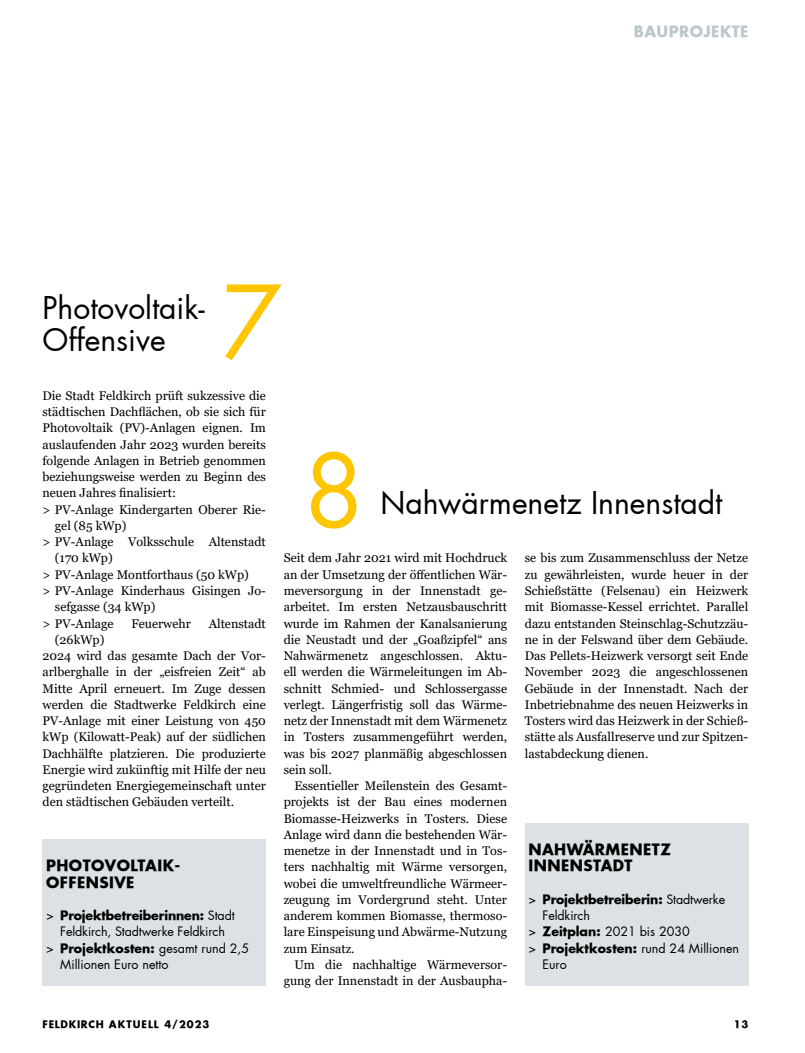
<style>
.page{position:relative;width:805px;height:1053px;background:#fff}
.page>*{position:absolute;margin:0;border:0;box-sizing:border-box;transform-origin:0 0}
.t1{font:98.75px "Futura";color:#ffc600}
.t2{font:30px/32.5px "Futura";color:#000}
.t3{font:700 15px/16.2px "Futura";letter-spacing:.03em;color:#000}
.t4{font:700 15px "Futura";letter-spacing:.03em;color:#bbc7cc}
.t5{font:12.5px/16.2px "Georgia";color:#000;text-align:justify}
.t6{font:12.5px "Futura";color:#000}
.t7{font:700 12.5px "Futura";letter-spacing:-.01em;color:#000}
.t8{font:700 10px "Futura";letter-spacing:.085em;color:#000}
.s1{font-weight:400}
.s2{font-weight:700}
</style>
<div class="page">
<div style="left:524px;top:822px;width:224px;height:163px;background:#dbe1e5"></div>
<div style="left:43px;top:838px;width:223px;height:147px;background:#dbe1e5"></div>
<p class="t4" style="left:633px;top:22px;width:116px">BAUPROJEKTE</p>
<h1 class="t1" style="left:222px;top:259px;width:62px">7</h1>
<h2 class="t2" style="left:43px;top:291px;width:164px">Photovoltaik-<br>Offensive</h2>
<p class="t5" style="left:43px;top:387px;width:225px">Die Stadt Feldkirch prüft sukzessive die</p>
<p class="t5" style="left:43px;top:404px;width:225px">städtischen Dachflächen, ob sie sich für</p>
<p class="t5" style="left:43px;top:420px;width:225px">Photovoltaik (PV)-Anlagen eignen. Im</p>
<p class="t5" style="left:43px;top:436px;width:225px">auslaufenden Jahr 2023 wurden bereits</p>
<p class="t5" style="left:43px;top:452px;width:225px">folgende Anlagen in Betrieb genommen</p>
<p class="t5" style="left:43px;top:469px;width:225px">beziehungsweise werden zu Beginn des</p>
<p class="t5" style="left:43px;top:485px;width:135px">neuen Jahres finalisiert:</p>
<p class="t5" style="left:43px;top:501px;width:225px">&gt; PV-Anlage Kindergarten Oberer Rie-</p>
<p class="t5" style="left:55px;top:517px;width:73px">gel (85 kWp)</p>
<p class="t5" style="left:43px;top:534px;width:225px">&gt; PV-Anlage Volksschule Altenstadt</p>
<p class="t5" style="left:55px;top:550px;width:59px">(170 kWp)</p>
<p class="t5" style="left:43px;top:566px;width:208px">&gt; PV-Anlage Montforthaus (50 kWp)</p>
<p class="t5" style="left:43px;top:582px;width:225px">&gt; PV-Anlage Kinderhaus Gisingen Jo-</p>
<p class="t5" style="left:55px;top:599px;width:102px">sefgasse (34 kWp)</p>
<p class="t5" style="left:43px;top:615px;width:73px">&gt; PV-Anlage</p>
<p class="t5" style="left:131px;top:615px;width:61px">Feuerwehr</p>
<p class="t5" style="left:209px;top:615px;width:59px">Altenstadt</p>
<p class="t5" style="left:43px;top:631px;width:225px;text-align:left;text-indent:12px">(26kWp)<br>2024 wird das gesamte Dach der Vor&shy;arlberghalle in der „eisfreien Zeit“ ab Mitte April erneuert. Im Zuge dessen werden die Stadtwerke Feldkirch eine PV-Anlage mit einer Leistung von 450 kWp (Kilowatt-Peak) auf der südlichen Dachhälfte platzieren. Die produzierte Energie wird zukünftig mit Hilfe der neu gegründeten Energiegemeinschaft unter den städtischen Gebäuden verteilt.</p>
<h1 class="t1" style="left:303px;top:428px;width:62px">8</h1>
<h2 class="t2" style="left:380px;top:486px;width:343px">Nahwärmenetz Innenstadt</h2>
<p class="t5" style="left:283px;top:550px;width:225px">Seit dem Jahr 2021 wird mit Hochdruck an der Umsetzung der öffentlichen Wär&shy;meversorgung in der Innenstadt ge&shy;arbeitet. Im ersten Netzausbauschritt wurde im Rahmen der Kanalsanierung die Neustadt und der „Goaßzipfel“ ans Nahwärmenetz angeschlossen. Aktu&shy;ell werden die Wärmeleitungen im Ab&shy;schnitt Schmied- und Schlossergasse verlegt. Längerfristig soll das Wärme&shy;netz der Innenstadt mit dem Wärmenetz in Tosters zusammengeführt werden, was bis 2027 planmäßig abgeschlossen sein soll.</p>
<p class="t5" style="left:283px;top:777px;width:225px;text-indent:11px">Essentieller Meilenstein des Gesamt&shy;projekts ist der Bau eines modernen Biomasse-Heizwerks in Tosters. Diese Anlage wird dann die bestehenden Wär&shy;menetze in der Innenstadt und in Tos&shy;ters nachhaltig mit Wärme versorgen, wobei die umweltfreundliche Wärmeer&shy;zeugung im Vordergrund steht. Unter anderem kommen Biomasse, thermoso&shy;lare Einspeisung und Abwärme-Nutzung zum Einsatz.</p>
<p class="t5" style="left:283px;top:956px;width:225px;text-align:right">Um die nachhaltige Wärmeversor&shy;gung der Innenstadt in der Ausbaupha-</p>
<p class="t5" style="left:524px;top:550px;width:225px">se bis zum Zusammenschluss der Netze zu gewährleisten, wurde heuer in der Schießstätte (Felsenau) ein Heizwerk mit Biomasse-Kessel errichtet. Parallel dazu entstanden Steinschlag-Schutzzäu&shy;ne in der Felswand über dem Gebäude.<br>Das Pellets-Heizwerk versorgt seit Ende November 2023 die angeschlossenen Gebäude in der Innenstadt. Nach der Inbetriebnahme des neuen Heizwerks in Tosters wird das Heizwerk in der Schieß&shy;stätte als Ausfallreserve und zur Spitzen&shy;lastabdeckung dienen.</p>
<p class="t3" style="left:528px;top:841px;width:144px">NAHWÄRMENETZ<br>INNENSTADT</p>
<p class="t7" style="left:528px;top:890px;width:198px"><span class="s1">&gt;</span> Projektbetreiberin: <span class="s1">Stadtwerke</span></p>
<p class="t6" style="left:542px;top:907px;width:49px">Feldkirch</p>
<p class="t6" style="left:528px;top:923px;width:163px">&gt; <span class="s2">Zeitplan:</span> 2021 bis 2030</p>
<p class="t6" style="left:528px;top:940px;width:212px">&gt; <span class="s2">Projektkosten:</span> rund 24 Millionen</p>
<p class="t6" style="left:542px;top:956px;width:26px">Euro</p>
<p class="t3" style="left:46px;top:857px;width:136px">PHOTOVOLTAIK-<br>OFFENSIVE</p>
<p class="t7" style="left:46px;top:907px;width:190px"><span class="s1">&gt;</span> Projektbetreiberinnen: <span class="s1">Stadt</span></p>
<p class="t6" style="left:60px;top:923px;width:166px">Feldkirch, Stadtwerke Feldkirch</p>
<p class="t6" style="left:46px;top:940px;width:204px">&gt; <span class="s2">Projektkosten:</span> gesamt rund 2,5</p>
<p class="t6" style="left:60px;top:956px;width:110px">Millionen Euro netto</p>
<p class="t8" style="left:43px;top:1017px;width:168px">FELDKIRCH AKTUELL 4/2023</p>
<p class="t8" style="left:733px;top:1017px;width:16px">13</p>
</div>
